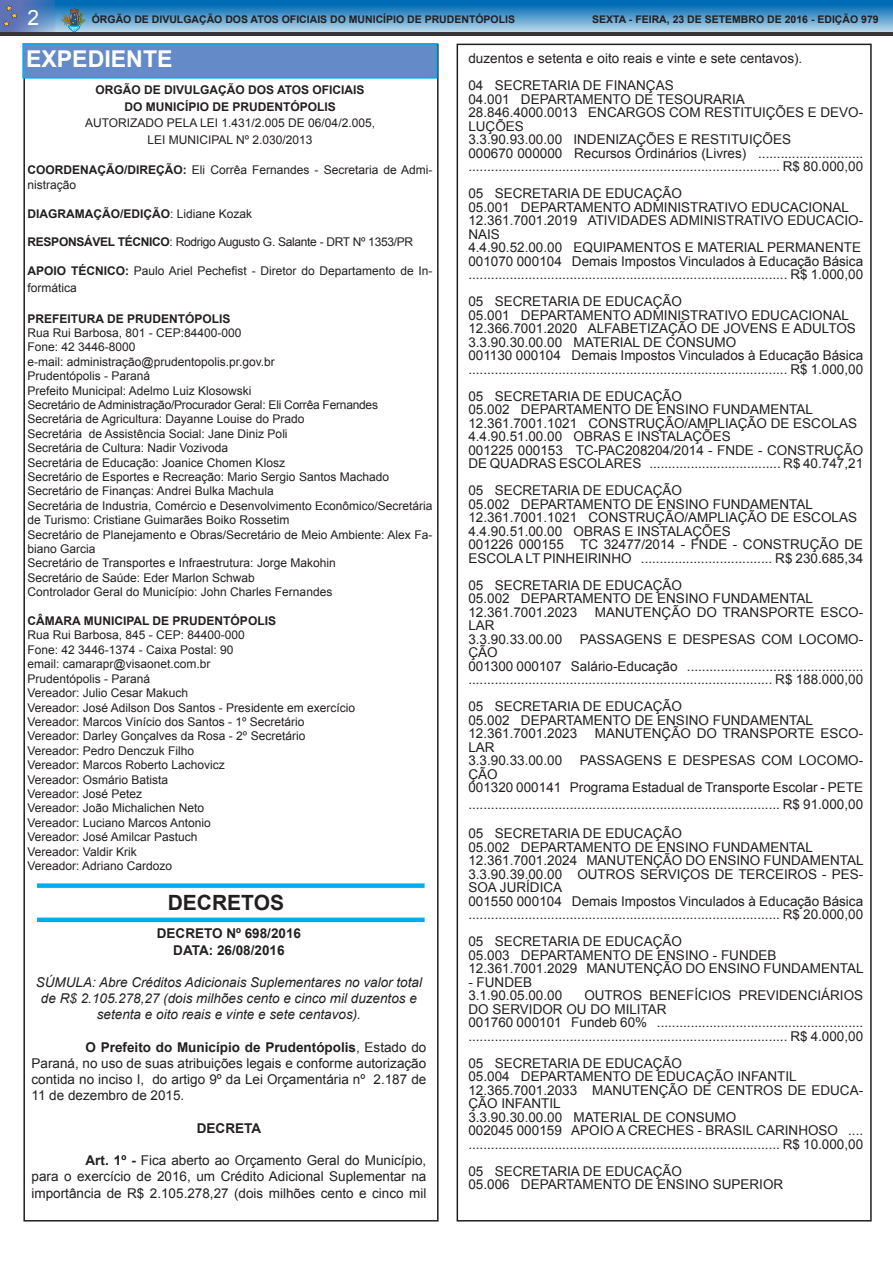
<style>
.page{position:relative;width:893px;height:1263px;background:#fff}
.page>*{position:absolute;margin:0;border:0;box-sizing:border-box;transform-origin:0 0}
.t1{font:700 23.1px "Arial";color:#fff}
.t2{font:700 21px "Arial";color:#231f20}
.t3{font:21px "Arial";color:#fff}
.t4{font:13.5px/13.5px "Arial";color:#231f20}
.t5{font:italic 13.5px/16.2px "Arial";color:#231f20;text-align:center}
.t6{font:700 13.5px/16.2px "Arial";color:#231f20;text-align:center}
.t7{font:12px/14.4px "Arial";color:#231f20}
.t8{font:700 12px/16.5px "Arial";color:#231f20;text-align:center}
.t9{font:12px "Arial";letter-spacing:-.025em;color:#231f20}
.t10{font:700 10.5px "Arial";color:#231f20}
.s1{font-weight:700}
.s2{font-weight:400}
</style>
<div class="page">
<img style="left:56px;top:0;width:837px;height:32px">
<img style="left:0;top:0;width:56px;height:32px">
<svg style="left:3px;top:5px;width:15px;height:22px"></svg>
<svg style="left:59px;top:8px;width:27px;height:24px"></svg>
<hr style="left:0;top:32px;width:893px;height:4px;background:#383336">
<div style="left:37px;top:917px;width:388px;height:5px;background:#00aeef"></div>
<div style="left:37px;top:883px;width:388px;height:5px;background:#00aeef"></div>
<div style="left:22px;top:43px;width:415px;height:36px;background:#648bc7;border:2px solid #00aeef"></div>
<h2 class="t3" style="left:28px;top:4px;width:13px">2</h2>
<p class="t10" style="left:92px;top:12px;width:425px">ÓRGÃO DE DIVULGAÇÃO DOS ATOS OFICIAIS DO MUNICÍPIO DE PRUDENTÓPOLIS</p>
<p class="t10" style="left:592px;top:12px;width:288px">SEXTA - FEIRA, 23 DE SETEMBRO DE 2016 - EDIÇÃO 979</p>
<h1 class="t1" style="left:26px;top:43px;width:148px">EXPEDIENTE</h1>
<p class="t8" style="left:95px;top:82px;width:271px">ORGÃO DE DIVULGAÇÃO DOS ATOS OFICIAIS<br>DO MUNICÍPIO DE PRUDENTÓPOLIS</p>
<p class="t7" style="left:85px;top:115px;width:291px;line-height:16.5px;text-align:center">AUTORIZADO PELA LEI 1.431/2.005 DE 06/04/2.005,<br>LEI MUNICIPAL Nº 2.030/2013</p>
<p class="t7" style="left:28px;top:163px;width:406px"><span class="s1">COORDENAÇÃO/DIREÇÃO:</span> Eli Corrêa Fernandes - Secretaria de Admi&shy;nistração</p>
<p class="t8" style="left:28px;top:206px;width:226px">DIAGRAMAÇÃO/EDIÇÃO<span class="s2">: Lidiane Kozak</span></p>
<p class="t9" style="left:28px;top:234px;width:387px"><span class="s1">RESPONSÁVEL TÉCNICO</span>: Rodrigo Augusto G. Salante - DRT Nº 1353/PR</p>
<p class="t7" style="left:28px;top:263px;width:407px;line-height:16.5px"><span class="s1">APOIO TÉCNICO:</span> Paulo Ariel Pechefist - Diretor do Departamento de In&shy;formática</p>
<p class="t8" style="left:28px;top:311px;width:204px">PREFEITURA DE PRUDENTÓPOLIS</p>
<p class="t7" style="left:28px;top:326px;width:406px">Rua Rui Barbosa, 801 - CEP:84400-000<br>Fone: 42 3446-8000<br>e-mail: administração@prudentopolis.pr.gov.br<br>Prudentópolis - Paraná<br>Prefeito Municipal: Adelmo Luiz Klosowski<br>Secretário de Administração/Procurador Geral: Eli Corrêa Fernandes Secretária de Agricultura: Dayanne Louise do Prado<br>Secretária de Assistência Social: Jane Diniz Poli<br>Secretária de Cultura: Nadir Vozivoda<br>Secretária de Educação: Joanice Chomen Klosz<br>Secretário de Esportes e Recreação: Mario Sergio Santos Machado Secretário de Finanças: Andrei Bulka Machula<br>Secretária de Industria, Comércio e Desenvolvimento Econômico/Secretária de Turismo: Cristiane Guimarães Boiko Rossetim<br>Secretário de Planejamento e Obras/Secretário de Meio Ambiente: Alex Fa&shy;biano Garcia<br>Secretário de Transportes e Infraestrutura: Jorge Makohin<br>Secretário de Saúde: Eder Marlon Schwab<br>Controlador Geral do Município: John Charles Fernandes</p>
<p class="t8" style="left:28px;top:613px;width:250px">CÂMARA MUNICIPAL DE PRUDENTÓPOLIS</p>
<p class="t7" style="left:28px;top:628px;width:329px">Rua Rui Barbosa, 845 - CEP: 84400-000<br>Fone: 42 3446-1374 - Caixa Postal: 90<br>email: camarapr@visaonet.com.br<br>Prudentópolis - Paraná<br>Vereador: Julio Cesar Makuch<br>Vereador: José Adilson Dos Santos - Presidente em exercício Vereador: Marcos Vinício dos Santos - 1º Secretário Vereador: Darley Gonçalves da Rosa - 2º Secretário Vereador: Pedro Denczuk Filho<br>Vereador: Marcos Roberto Lachovicz<br>Vereador: Osmário Batista<br>Vereador: José Petez<br>Vereador: João Michalichen Neto<br>Vereador: Luciano Marcos Antonio<br>Vereador: José Amilcar Pastuch<br>Vereador: Valdir Krik<br>Vereador: Adriano Cardozo</p>
<h2 class="t2" style="left:168px;top:889px;width:118px">DECRETOS</h2>
<p class="t6" style="left:157px;top:926px;width:146px">DECRETO Nº 698/2016<br>DATA: 26/08/2016</p>
<p class="t5" style="left:36px;top:974px;width:388px">SÚMULA: Abre Créditos Adicionais Suplementares no valor total de R$ 2.105.278,27 (dois milhões cento e cinco mil duzentos e setenta e oito reais e vinte e sete centavos).</p>
<p class="t4" style="left:32px;top:1039px;width:396px;line-height:16.2px;text-align:justify;text-indent:54px"><span class="s1">O Prefeito do Município de Prudentópolis</span>, Estado do Paraná, no uso de suas atribuições legais e conforme autorização contida no inciso I, do artigo 9º da Lei Orçamentária nº 2.187 de 11 de dezembro de 2015.</p>
<p class="t6" style="left:197px;top:1120px;width:66px">DECRETA</p>
<p class="t4" style="left:32px;top:1152px;width:396px;line-height:16.2px;text-align:justify;text-indent:54px"><span class="s1">Art. 1º -</span> Fica aberto ao Orçamento Geral do Município, para o exercício de 2016, um Crédito Adicional Suplementar na importância de R$ 2.105.278,27 (dois milhões cento e cinco mil</p>
<p class="t4" style="left:468px;top:45px;width:335px;line-height:27px">duzentos e setenta e oito reais e vinte e sete centavos).<br>04 SECRETARIA DE FINANÇAS</p>
<p class="t4" style="left:468px;top:92px;width:396px">04.001 DEPARTAMENTO DE TESOURARIA<br>28.846.4000.0013 ENCARGOS COM RESTITUIÇÕES E DEVO-LUÇÕES<br>3.3.90.93.00.00 INDENIZAÇÕES E RESTITUIÇÕES<br>000670 000000 Recursos Ordinários (Livres) ............................ ................................................................................... R$ 80.000,00</p>
<p class="t4" style="left:468px;top:187px;width:396px">05 SECRETARIA DE EDUCAÇÃO<br>05.001 DEPARTAMENTO ADMINISTRATIVO EDUCACIONAL 12.361.7001.2019 ATIVIDADES ADMINISTRATIVO EDUCACIO-NAIS<br>4.4.90.52.00.00 EQUIPAMENTOS E MATERIAL PERMANENTE 001070 000104 Demais Impostos Vinculados à Educação Básica ..................................................................................... R$ 1.000,00</p>
<p class="t4" style="left:468px;top:295px;width:396px">05 SECRETARIA DE EDUCAÇÃO<br>05.001 DEPARTAMENTO ADMINISTRATIVO EDUCACIONAL 12.366.7001.2020 ALFABETIZAÇÃO DE JOVENS E ADULTOS 3.3.90.30.00.00 MATERIAL DE CONSUMO<br>001130 000104 Demais Impostos Vinculados à Educação Básica ..................................................................................... R$ 1.000,00</p>
<p class="t4" style="left:468px;top:389px;width:396px">05 SECRETARIA DE EDUCAÇÃO<br>05.002 DEPARTAMENTO DE ENSINO FUNDAMENTAL 12.361.7001.1021 CONSTRUÇÃO/AMPLIAÇÃO DE ESCOLAS 4.4.90.51.00.00 OBRAS E INSTALAÇÕES<br>001225 000153 TC-PAC208204/2014 - FNDE - CONSTRUÇÃO DE QUADRAS ESCOLARES ................................... R$ 40.747,21</p>
<p class="t4" style="left:468px;top:484px;width:396px">05 SECRETARIA DE EDUCAÇÃO<br>05.002 DEPARTAMENTO DE ENSINO FUNDAMENTAL 12.361.7001.1021 CONSTRUÇÃO/AMPLIAÇÃO DE ESCOLAS 4.4.90.51.00.00 OBRAS E INSTALAÇÕES<br>001226 000155 TC 32477/2014 - FNDE - CONSTRUÇÃO DE ESCOLA LT PINHEIRINHO ................................... R$ 230.685,34</p>
<p class="t4" style="left:468px;top:578px;width:346px">05 SECRETARIA DE EDUCAÇÃO<br>05.002 DEPARTAMENTO DE ENSINO FUNDAMENTAL<br>12.361.7001.2023</p>
<p class="t4" style="left:595px;top:605px;width:270px">MANUTENÇÃO DO TRANSPORTE ESCO-</p>
<p class="t4" style="left:468px;top:619px;width:95px">LAR<br>3.3.90.33.00.00</p>
<p class="t4" style="left:580px;top:632px;width:285px">PASSAGENS E DESPESAS COM LOCOMO-</p>
<p class="t4" style="left:468px;top:646px;width:396px">ÇÃO<br>001300 000107 Salário-Educação ............................................... ................................................................................. R$ 188.000,00</p>
<p class="t4" style="left:468px;top:700px;width:346px">05 SECRETARIA DE EDUCAÇÃO<br>05.002 DEPARTAMENTO DE ENSINO FUNDAMENTAL<br>12.361.7001.2023</p>
<p class="t4" style="left:595px;top:727px;width:270px">MANUTENÇÃO DO TRANSPORTE ESCO-</p>
<p class="t4" style="left:468px;top:740px;width:95px">LAR<br>3.3.90.33.00.00</p>
<p class="t4" style="left:580px;top:754px;width:285px">PASSAGENS E DESPESAS COM LOCOMO-</p>
<p class="t4" style="left:468px;top:767px;width:396px">ÇÃO<br>001320 000141 Programa Estadual de Transporte Escolar - PETE</p>
<p class="t4" style="left:468px;top:797px;width:396px">................................................................................... R$ 91.000,00</p>
<p class="t4" style="left:468px;top:827px;width:397px">05 SECRETARIA DE EDUCAÇÃO<br>05.002 DEPARTAMENTO DE ENSINO FUNDAMENTAL 12.361.7001.2024 MANUTENÇÃO DO ENSINO FUNDAMENTAL 3.3.90.39.00.00 OUTROS SERVIÇOS DE TERCEIROS - PES-SOA JURÍDICA<br>001550 000104 Demais Impostos Vinculados à Educação Básica ................................................................................... R$ 20.000,00</p>
<p class="t4" style="left:468px;top:935px;width:397px">05 SECRETARIA DE EDUCAÇÃO<br>05.003 DEPARTAMENTO DE ENSINO - FUNDEB<br>12.361.7001.2029 MANUTENÇÃO DO ENSINO FUNDAMENTAL</p>
<p class="t4" style="left:468px;top:975px;width:95px">- FUNDEB<br>3.1.90.05.00.00</p>
<p class="t4" style="left:468px;top:989px;width:396px;text-indent:116px">OUTROS BENEFÍCIOS PREVIDENCIÁRIOS DO SERVIDOR OU DO MILITAR<br>001760 000101 Fundeb 60% ....................................................... ..................................................................................... R$ 4.000,00</p>
<p class="t4" style="left:468px;top:1056px;width:396px">05 SECRETARIA DE EDUCAÇÃO<br>05.004 DEPARTAMENTO DE EDUCAÇÃO INFANTIL 12.365.7001.2033 MANUTENÇÃO DE CENTROS DE EDUCA-ÇÃO INFANTIL<br>3.3.90.30.00.00 MATERIAL DE CONSUMO<br>002045 000159 APOIO A CRECHES - BRASIL CARINHOSO .... ................................................................................... R$ 10.000,00</p>
<p class="t4" style="left:468px;top:1164px;width:316px">05 SECRETARIA DE EDUCAÇÃO<br>05.006 DEPARTAMENTO DE ENSINO SUPERIOR</p>
</div>
